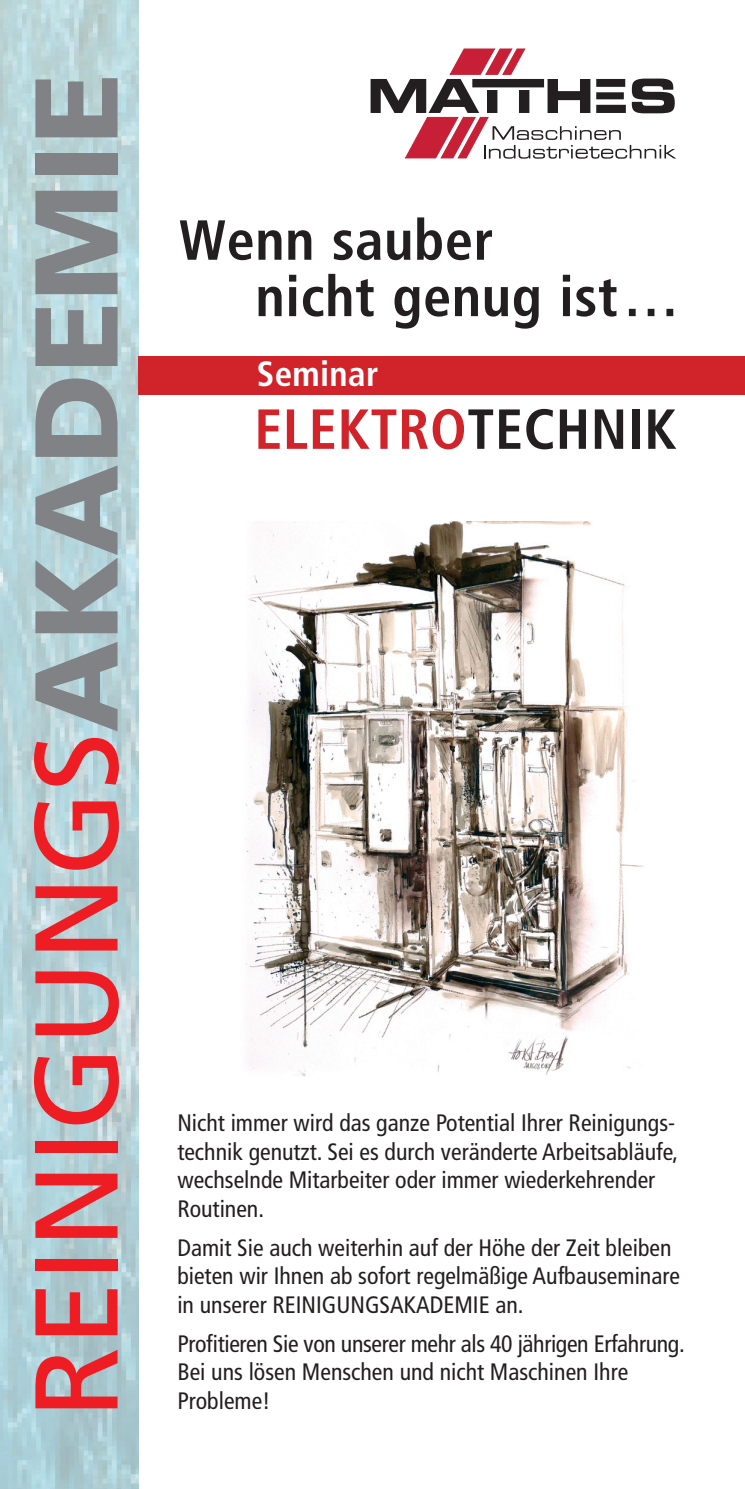
<style>
.page{position:relative;width:745px;height:1489px;background:#fff}
.page>*{position:absolute;margin:0;border:0;box-sizing:border-box;transform-origin:0 0}
.t1{font:117.5px "Frutiger";color:#ee1d23}
.t2{font:700 condensed 56.25px/56.2px "Frutiger";letter-spacing:.01em;color:#231f20}
.t3{font:700 condensed 56.25px "Frutiger";letter-spacing:.01em;color:#d1232a}
.t4{font:700 condensed 35px "Frutiger";letter-spacing:.01em;color:#fff}
.t5{font:condensed 23.75px/28.5px "Frutiger";color:#231f20}
.s1{font-weight:900;color:#808285}
.s2{color:#231f20}
</style>
<div class="page">
<img style="left:0;top:0;width:138px;height:1488px">
<svg style="left:370px;top:49px;width:305px;height:110px"></svg>
<img style="left:245px;top:521px;width:399px;height:556px">
<div style="left:138px;top:356px;width:606px;height:39px;background:#d1232a"></div>
<h1 class="t1" style="left:8px;top:1417px;width:1346px;rotate:-90deg">REINIGUNGS<span class="s1">AKADEMIE</span></h1>
<h2 class="t2" style="left:255px;top:212px;width:425px;text-indent:-76px">Wenn sauber<br>nicht genug ist…</h2>
<h3 class="t4" style="left:256px;top:353px;width:123px">Seminar</h3>
<h2 class="t3" style="left:254px;top:396px;width:423px">ELEKTRO<span class="s2">TECHNIK</span></h2>
<p class="t5" style="left:177px;top:1108px;width:502px">Nicht immer wird das ganze Potential Ihrer Reinigungs&shy;technik genutzt. Sei es durch veränderte Arbeitsabläufe, wechselnde Mitarbeiter oder immer wiederkehrender Routinen.</p>
<p class="t5" style="left:177px;top:1233px;width:504px">Damit Sie auch weiterhin auf der Höhe der Zeit bleiben bieten wir Ihnen ab sofort regelmäßige Aufbauseminare in unserer REINIGUNGSAKADEMIE an.</p>
<p class="t5" style="left:177px;top:1329px;width:508px">Profitieren Sie von unserer mehr als 40 jährigen Erfahrung.<br>Bei uns lösen Menschen und nicht Maschinen Ihre</p>
<p class="t5" style="left:177px;top:1386px;width:95px">Probleme!</p>
</div>
